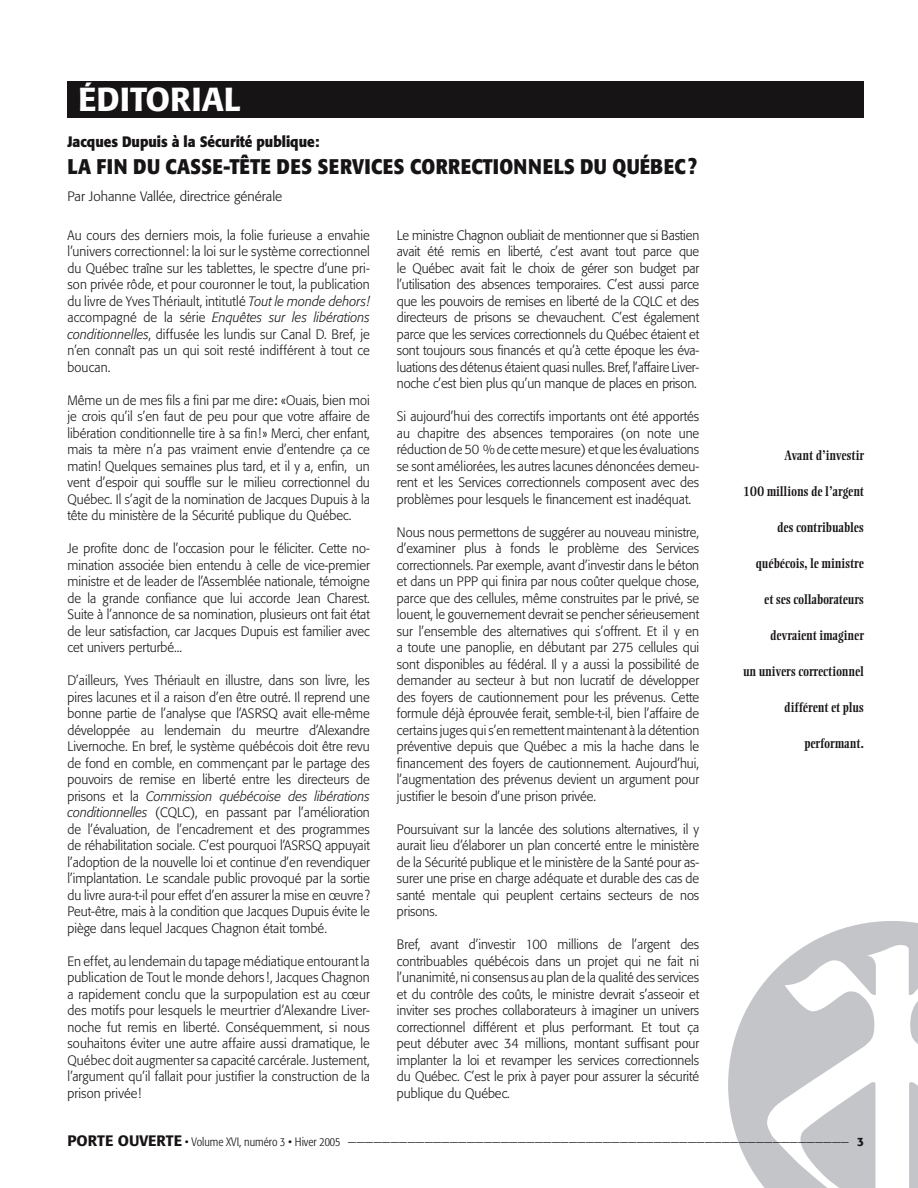
<style>
.page{position:relative;width:918px;height:1188px;background:#fff}
.page>*{position:absolute;margin:0;border:0;box-sizing:border-box;transform-origin:0 0}
.t1{font:500 33px "Formata";color:#fff}
.t2{font:700 21px "Formata";letter-spacing:.02em;color:#171415;scale:.9 1}
.t3{font:700 15px "Formata";color:#171415;scale:.9 1}
.t4{font:300 13.5px/16.5px "Formata";color:#171415;text-align:justify;scale:.95 1}
.t5{font:700 13.5px "Ellington";color:#171415;scale:.85 1}
.t6{font:300 13.5px "Formata";color:#171415}
.t7{font:300 12px "Formata";color:#171415}
.s1{font-style:italic}
.s2{font-weight:400}
.s3{font-weight:500;font-size:15px}
.s4{font-stretch:condensed}
.s5{font-weight:500}
</style>
<div class="page">
<svg style="left:728px;top:921px;width:190px;height:267px;fill:#c3c5c8"></svg>
<div style="left:68px;top:81px;width:796px;height:36px;background:#171415"></div>
<h1 class="t1" style="left:78px;top:79px;width:164px">ÉDITORIAL</h1>
<p class="t3" style="left:68px;top:132px;width:282px">Jacques Dupuis à la Sécurité publique :</p>
<h2 class="t2" style="left:68px;top:153px;width:701px">LA FIN DU CASSE-TÊTE DES SERVICES CORRECTIONNELS DU QUÉBEC ?</h2>
<p class="t6" style="left:68px;top:188px;width:216px">Par Johanne Vallée, directrice générale</p>
<p class="t4" style="left:68px;top:227px;width:320px">Au cours des derniers mois, la folie furieuse a envahie l’univers correctionnel : la loi sur le système correctionnel du Québec traîne sur les tablettes, le spectre d’une pri&shy;son privée rôde, et pour couronner le tout, la publication du livre de Yves Thériault, intitutlé <span class="s1">Tout le monde dehors ! </span>accompagné de la série <span class="s1">Enquêtes sur les libérations conditionnelles</span>, diffusée les lundis sur Canal D. Bref, je n’en connaît pas un qui soit resté indifférent à tout ce boucan.</p>
<p class="t4" style="left:68px;top:392px;width:320px">Même un de mes fils a fini par me dire <span class="s2">:</span> « Ouais, bien moi je crois qu’il s’en faut de peu pour que votre affaire de libération conditionnelle tire à sa fin ! » Merci, cher enfant, mais ta mère n’a pas vraiment envie d’entendre ça ce matin! Quelques semaines plus tard, et il y a, enfin, un vent d’espoir qui souffle sur le milieu correctionnel du Québec. Il s’agit de la nomination de Jacques Dupuis à la tête du ministère de la Sécurité publique du Québec.</p>
<p class="t4" style="left:68px;top:540px;width:320px">Je profite donc de l’occasion pour le féliciter. Cette no&shy;mination associée bien entendu à celle de vice-premier ministre et de leader de l’Assemblée nationale, témoigne de la grande confiance que lui accorde Jean Charest.<br>Suite à l’annonce de sa nomination, plusieurs ont fait état de leur satisfaction, car Jacques Dupuis est familier avec cet univers perturbé...</p>
<p class="t4" style="left:68px;top:672px;width:320px">D’ailleurs, Yves Thériault en illustre, dans son livre, les pires lacunes et il a raison d’en être outré. Il reprend une bonne partie de l’analyse que l’ASRSQ avait elle-même développée au lendemain du meurtre d’Alexandre Livernoche. En bref, le système québécois doit être revu de fond en comble, en commençant par le partage des pouvoirs de remise en liberté entre les directeurs de prisons et la <span class="s1">Commission québécoise des libérations conditionnelles</span> (CQLC), en passant par l’amélioration de l’évaluation, de l’encadrement et des programmes de réhabilitation sociale. C’est pourquoi l’ASRSQ appuyait l’adoption de la nouvelle loi et continue d’en revendiquer l’implantation. Le scandale public provoqué par la sortie du livre aura-t-il pour effet d’en assurer la mise en œuvre ?<br>Peut-être, mais à la condition que Jacques Dupuis évite le piège dans lequel Jacques Chagnon était tombé.</p>
<p class="t4" style="left:68px;top:953px;width:320px">En effet, au lendemain du tapage médiatique entourant la publication de Tout le monde dehors !, Jacques Chagnon a rapidement conclu que la surpopulation est au cœur des motifs pour lesquels le meurtrier d’Alexandre Liver&shy;noche fut remis en liberté. Conséquemment, si nous souhaitons éviter une autre affaire aussi dramatique, le Québec doit augmenter sa capacité carcérale. Justement, l’argument qu’il fallait pour justifier la construction de la prison privée!</p>
<p class="t4" style="left:397px;top:227px;width:320px">Le ministre Chagnon oubliait de mentionner que si Bastien avait été remis en liberté, c’est avant tout parce que le Québec avait fait le choix de gérer son budget par l’utilisation des absences temporaires. C’est aussi parce que les pouvoirs de remises en liberté de la CQLC et des directeurs de prisons se chevauchent. C’est également parce que les services correctionnels du Québec étaient et sont toujours sous financés et qu’à cette époque les éva&shy;luations des détenus étaient quasi nulles. Bref, l’affaire Liver&shy;noche c’est bien plus qu’un manque de places en prison.</p>
<p class="t4" style="left:397px;top:408px;width:320px">Si aujourd’hui des correctifs importants ont été apportés au chapitre des absences temporaires (on note une réduction de 50 % de cette mesure) et que les évaluations se sont améliorées, les autres lacunes dénoncées demeu&shy;rent et les Services correctionnels composent avec des problèmes pour lesquels le financement est inadéquat.</p>
<p class="t4" style="left:397px;top:524px;width:320px">Nous nous permettons de suggérer au nouveau ministre, d’examiner plus à fonds le problème des Services correctionnels. Par exemple, avant d’investir dans le béton et dans un PPP qui finira par nous coûter quelque chose, parce que des cellules, même construites par le privé, se louent, le gouvernement devrait se pencher sérieusement sur l’ensemble des alternatives qui s’offrent. Et il y en a toute une panoplie, en débutant par 275 cellules qui sont disponibles au fédéral. Il y a aussi la possibilité de demander au secteur à but non lucratif de développer des foyers de cautionnement pour les prévenus. Cette formule déjà éprouvée ferait, semble-t-il, bien l’affaire de certains juges qui s’en remettent maintenant à la détention préventive depuis que Québec a mis la hache dans le financement des foyers de cautionnement. Aujourd’hui, l’augmentation des prévenus devient un argument pour justifier le besoin d’une prison privée.</p>
<p class="t4" style="left:397px;top:821px;width:320px">Poursuivant sur la lancée des solutions alternatives, il y aurait lieu d’élaborer un plan concerté entre le ministère de la Sécurité publique et le ministère de la Santé pour as&shy;surer une prise en charge adéquate et durable des cas de santé mentale qui peuplent certains secteurs de nos prisons.</p>
<p class="t4" style="left:397px;top:936px;width:320px">Bref, avant d’investir 100 millions de l’argent des contribuables québécois dans un projet qui ne fait ni l’unanimité, ni consensus au plan de la qualité des services et du contrôle des coûts, le ministre devrait s’asseoir et inviter ses proches collaborateurs à imaginer un univers correctionnel différent et plus performant. Et tout ça peut débuter avec 34 millions, montant suffisant pour implanter la loi et revamper les services correctionnels du Québec. C’est le prix à payer pour assurer la sécurité publique du Québec.</p>
<p class="t5" style="left:784px;top:447px;width:95px">Avant d’investir</p>
<p class="t5" style="left:743px;top:483px;width:144px">100 millions de l’argent</p>
<p class="t5" style="left:777px;top:519px;width:104px">des contribuables</p>
<p class="t5" style="left:756px;top:555px;width:129px">québécois, le ministre</p>
<p class="t5" style="left:764px;top:591px;width:119px">et ses collaborateurs</p>
<p class="t5" style="left:770px;top:627px;width:112px">devraient imaginer</p>
<p class="t5" style="left:743px;top:663px;width:144px">un univers correctionnel</p>
<p class="t5" style="left:784px;top:699px;width:95px">différent et plus</p>
<p class="t5" style="left:804px;top:735px;width:72px">performant.</p>
<p class="t7" style="left:68px;top:1135px;width:798px"><span class="s3">PORTE OUVERTE</span> <span class="s4">• Volume XVI, numéro 3 • Hiver 2005</span> ——————————————————————————————————————————————————————————— <span class="s5">3</span></p>
</div>
